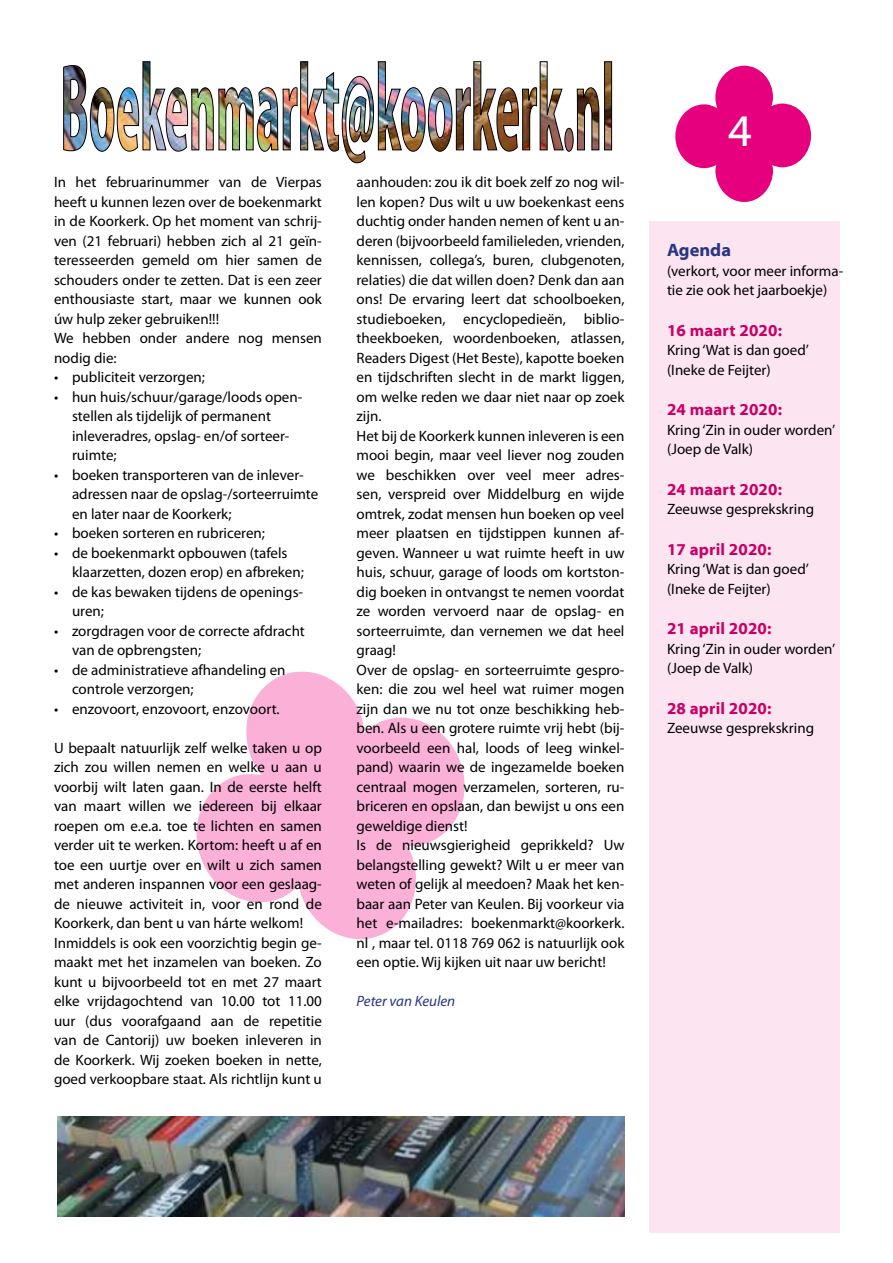
<style>
.page{position:relative;width:893px;height:1263px;background:#fff}
.page>*{position:absolute;margin:0;border:0;box-sizing:border-box;transform-origin:0 0}
.t1{font:45px "Myriad Web Pro";color:#fff}
.t2{font:700 18px "Myriad Web Pro";color:#283583}
.t3{font:700 16.5px "Myriad Web Pro";letter-spacing:.01em;color:#c80065}
.t4{font:15px/19.5px "Myriad Pro";color:#000}
.t5{font:italic 15px "Myriad Pro";color:#283583}
</style>
<div class="page">
<svg style="left:196px;top:671px;width:269px;height:269px;fill:#fab0d7"></svg>
<svg style="left:675px;top:66px;width:136px;height:136px"></svg>
<div style="left:649px;top:221px;width:191px;height:1011px;background:#fce5f1"></div>
<img style="left:63px;top:61px;width:549px;height:102px">
<img style="left:57px;top:1116px;width:567px;height:100px">
<p class="t4" style="left:54px;top:172px;width:269px">In het februarinummer van de Vierpas heeft u kunnen lezen over de boekenmarkt in de Koorkerk. Op het moment van schrij&shy;ven (21 februari) hebben zich al 21 geïn&shy;teresseerden gemeld om hier samen de schouders onder te zetten. Dat is een zeer enthousiaste start, maar we kunnen ook úw hulp zeker gebruiken!!!<br>We hebben onder andere nog mensen nodig die:</p>
<p class="t4" style="left:54px;top:367px;width:152px">• publiciteit verzorgen;</p>
<p class="t4" style="left:72px;top:386px;width:232px;text-indent:-18px">• hun huis/schuur/garage/loods open&shy;stellen als tijdelijk of permanent inleveradres, opslag- en/of sorteer&shy;ruimte;</p>
<p class="t4" style="left:72px;top:464px;width:248px;text-indent:-18px">• boeken transporteren van de inlever&shy;adressen naar de opslag-/sorteerruimte en later naar de Koorkerk;</p>
<p class="t4" style="left:54px;top:523px;width:212px">• boeken sorteren en rubriceren;</p>
<p class="t4" style="left:72px;top:542px;width:233px;text-indent:-18px">• de boekenmarkt opbouwen (tafels klaarzetten, dozen erop) en afbreken;</p>
<p class="t4" style="left:72px;top:581px;width:233px;text-indent:-18px">• de kas bewaken tijdens de openings&shy;uren;</p>
<p class="t4" style="left:72px;top:620px;width:234px;text-indent:-18px">• zorgdragen voor de correcte afdracht van de opbrengsten;</p>
<p class="t4" style="left:72px;top:659px;width:215px;text-indent:-18px">• de administratieve afhandeling en controle verzorgen;</p>
<p class="t4" style="left:54px;top:698px;width:227px">• enzovoort, enzovoort, enzovoort.</p>
<p class="t4" style="left:54px;top:737px;width:269px">U bepaalt natuurlijk zelf welke taken u op zich zou willen nemen en welke u aan u voorbij wilt laten gaan. In de eerste helft van maart willen we iedereen bij elkaar roepen om e.e.a. toe te lichten en samen verder uit te werken. Kortom: heeft u af en toe een uurtje over en wilt u zich samen met anderen inspannen voor een geslaag&shy;de nieuwe activiteit in, voor en rond de Koorkerk, dan bent u van hárte welkom!<br>Inmiddels is ook een voorzichtig begin ge&shy;maakt met het inzamelen van boeken. Zo kunt u bijvoorbeeld tot en met 27 maart elke vrijdagochtend van 10.00 tot 11.00 uur (dus voorafgaand aan de repetitie van de Cantorij) uw boeken inleveren in de Koorkerk. Wij zoeken boeken in nette, goed verkoopbare staat. Als richtlijn kunt u</p>
<p class="t4" style="left:357px;top:172px;width:269px">aanhouden: zou ik dit boek zelf zo nog wil&shy;len kopen? Dus wilt u uw boekenkast eens duchtig onder handen nemen of kent u an&shy;deren (bijvoorbeeld familieleden, vrienden, kennissen, collega’s, buren, clubgenoten, relaties) die dat willen doen? Denk dan aan ons! De ervaring leert dat schoolboeken, studieboeken, encyclopedieën, biblio&shy;theekboeken, woordenboeken, atlassen, Readers Digest (Het Beste), kapotte boeken en tijdschriften slecht in de markt liggen, om welke reden we daar niet naar op zoek zijn.<br>Het bij de Koorkerk kunnen inleveren is een mooi begin, maar veel liever nog zouden we beschikken over veel meer adres&shy;sen, verspreid over Middelburg en wijde omtrek, zodat mensen hun boeken op veel meer plaatsen en tijdstippen kunnen af&shy;geven. Wanneer u wat ruimte heeft in uw huis, schuur, garage of loods om kortston&shy;dig boeken in ontvangst te nemen voordat ze worden vervoerd naar de opslag- en sorteerruimte, dan vernemen we dat heel graag!<br>Over de opslag- en sorteerruimte gespro&shy;ken: die zou wel heel wat ruimer mogen zijn dan we nu tot onze beschikking heb&shy;ben. Als u een grotere ruimte vrij hebt (bij&shy;voorbeeld een hal, loods of leeg winkel&shy;pand) waarin we de ingezamelde boeken centraal mogen verzamelen, sorteren, ru&shy;briceren en opslaan, dan bewijst u ons een geweldige dienst!<br>Is de nieuwsgierigheid geprikkeld? Uw belangstelling gewekt? Wilt u er meer van weten of gelijk al meedoen? Maak het ken&shy;baar aan Peter van Keulen. Bij voorkeur via het e-mailadres: boekenmarkt@koorkerk. nl , maar tel. 0118 769 062 is natuurlijk ook een optie. Wij kijken uit naar uw bericht!</p>
<p class="t5" style="left:357px;top:992px;width:100px">Peter van Keulen</p>
<h1 class="t1" style="left:728px;top:107px;width:25px">4</h1>
<p class="t2" style="left:667px;top:240px;width:66px">Agenda</p>
<p class="t4" style="left:667px;top:261px;width:178px">(verkort, voor meer informa&shy;tie zie ook het jaarboekje)</p>
<p class="t3" style="left:667px;top:321px;width:117px">16 maart 2020:</p>
<p class="t4" style="left:667px;top:340px;width:144px">Kring ‘Wat is dan goed’ (Ineke de Feijter)</p>
<p class="t3" style="left:667px;top:401px;width:117px">24 maart 2020:</p>
<p class="t4" style="left:667px;top:420px;width:170px">Kring ‘Zin in ouder worden’ (Joep de Valk)</p>
<p class="t3" style="left:667px;top:480px;width:117px">24 maart 2020:</p>
<p class="t4" style="left:667px;top:499px;width:149px">Zeeuwse gesprekskring</p>
<p class="t3" style="left:667px;top:540px;width:106px">17 april 2020:</p>
<p class="t4" style="left:667px;top:559px;width:144px">Kring ‘Wat is dan goed’ (Ineke de Feijter)</p>
<p class="t3" style="left:667px;top:620px;width:106px">21 april 2020:</p>
<p class="t4" style="left:667px;top:639px;width:170px">Kring ‘Zin in ouder worden’ (Joep de Valk)</p>
<p class="t3" style="left:667px;top:699px;width:106px">28 april 2020:</p>
<p class="t4" style="left:667px;top:718px;width:149px">Zeeuwse gesprekskring</p>
</div>
